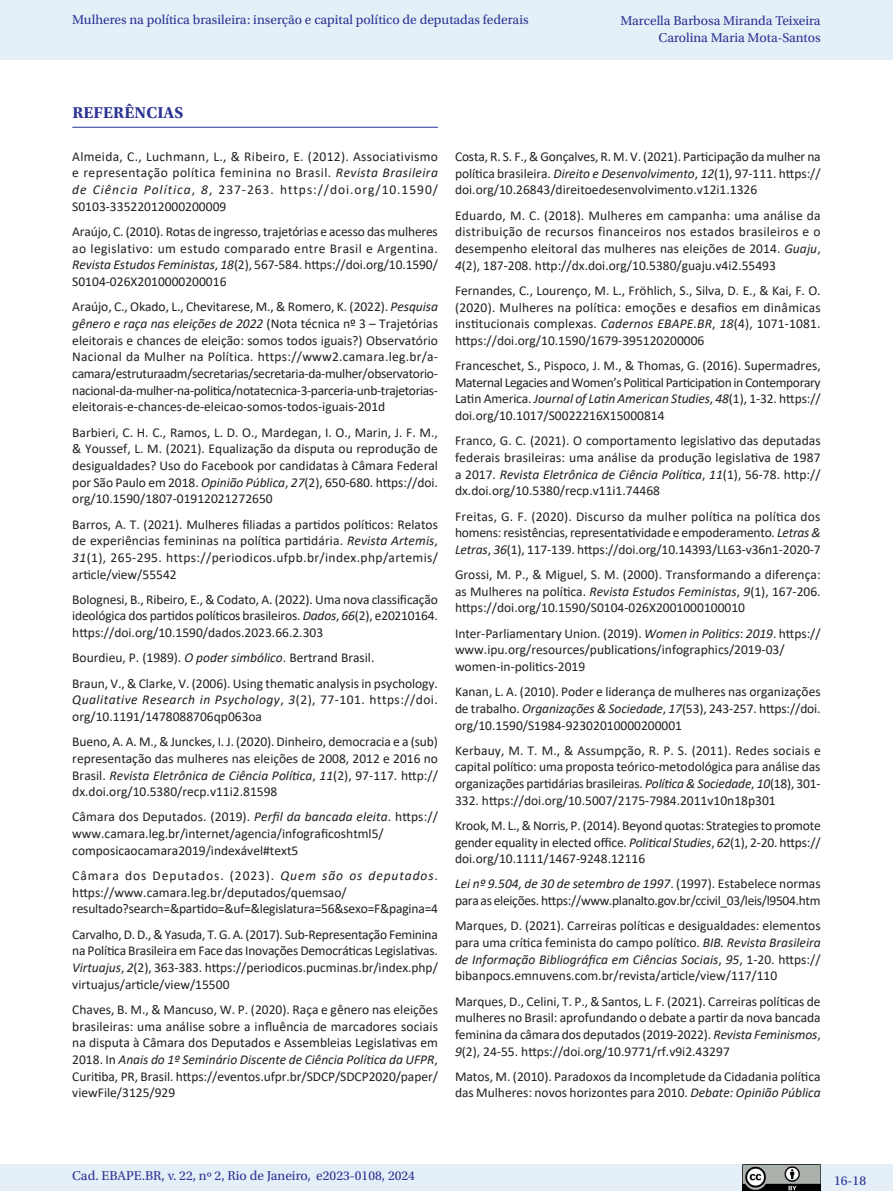
<style>
.page{position:relative;width:893px;height:1191px;background:#fff}
.page>*{position:absolute;margin:0;border:0;box-sizing:border-box;transform-origin:0 0}
._07_1_sub_1{font:700 16.5px "Utopia Std";letter-spacing:.01em;color:#2b3393}
.Referencias{font:13.5px/16.6px "Calibri";color:#231f20;text-align:justify}
.t1{font:13.5px/16.5px "Utopia Std";color:#2b3393;text-align:right}
.Referencias-2{font:13.5px/16.6px "Calibri";letter-spacing:-.025em;color:#231f20}
.s1{font-style:italic}
</style>
<div class="page">
<div style="left:0;top:0;width:893px;height:60px;background:#e4eff8"></div>
<div style="left:0;top:1164px;width:893px;height:27px;background:#e4eff8"></div>
<img style="left:743px;top:1164px;width:78px;height:27px">
<hr style="left:72px;top:127px;width:366px;height:1px;background:#2b3393">
<p class="t1" style="left:72px;top:11px;width:458px">Mulheres na política brasileira: inserção e capital político de deputadas federais</p>
<p class="t1" style="left:620px;top:13px;width:202px">Marcella Barbosa Miranda Teixeira<br>Carolina Maria Mota-Santos</p>
<p class="_07_1_sub_1" style="left:72px;top:103px;width:113px">REFERÊNCIAS</p>
<p class="Referencias" style="left:72px;top:147px;width:367px">Almeida, C., Luchmann, L., &amp; Ribeiro, E. (2012). Associativismo e representação política feminina no Brasil. <span class="s1">Revista Brasileira de Ciência Política</span>, <span class="s1">8</span>, 237-263. https://doi.org/10.1590/ S0103-33522012000200009</p>
<p class="Referencias" style="left:72px;top:223px;width:367px">Araújo, C. (2010). Rotas de ingresso, trajetórias e acesso das mulheres ao legislativo: um estudo comparado entre Brasil e Argentina.<br><span class="s1">Revista Estudos Feministas</span>, <span class="s1">18</span>(2), 567-584. https://doi.org/10.1590/ S0104-026X2010000200016</p>
<p class="Referencias" style="left:72px;top:298px;width:367px">Araújo, C., Okado, L., Chevitarese, M., &amp; Romero, K. (2022). <span class="s1">Pesquisa gênero e raça nas eleições de 2022</span> (Nota técnica nº 3 – Trajetórias eleitorais e chances de eleição: somos todos iguais?) Observatório Nacional da Mulher na Política. https://www2.camara.leg.br/a&shy;camara/estruturaadm/secretarias/secretaria-da-mulher/observatorio&shy;nacional-da-mulher-na-politica/notatecnica-3-parceria-unb-trajetorias&shy;eleitorais-e-chances-de-eleicao-somos-todos-iguais-201d</p>
<p class="Referencias" style="left:72px;top:423px;width:367px">Barbieri, C. H. C., Ramos, L. D. O., Mardegan, I. O., Marin, J. F. M., &amp; Youssef, L. M. (2021). Equalização da disputa ou reprodução de desigualdades? Uso do Facebook por candidatas à Câmara Federal por São Paulo em 2018. <span class="s1">Opinião Pública</span>, <span class="s1">27</span>(2), 650-680. https://doi. org/10.1590/1807-01912021272650</p>
<p class="Referencias" style="left:72px;top:515px;width:367px">Barros, A. T. (2021). Mulheres filiadas a partidos políticos: Relatos de experiências femininas na política partidária. <span class="s1">Revista Artemis</span>, <span class="s1">31</span>(1), 265-295. https://periodicos.ufpb.br/index.php/artemis/ article/view/55542</p>
<p class="Referencias" style="left:72px;top:590px;width:367px">Bolognesi, B., Ribeiro, E., &amp; Codato, A. (2022). Uma nova classificação ideológica dos partidos políticos brasileiros. <span class="s1">Dados</span>, <span class="s1">66</span>(2), e20210164. https://doi.org/10.1590/dados.2023.66.2.303</p>
<p class="Referencias" style="left:72px;top:649px;width:304px">Bourdieu, P. (1989). <span class="s1">O poder simbólico</span>. Bertrand Brasil.</p>
<p class="Referencias" style="left:72px;top:674px;width:367px">Braun, V., &amp; Clarke, V. (2006). Using thematic analysis in psychology.<br><span class="s1">Qualitative Research in Psychology</span>, <span class="s1">3</span>(2), 77-101. https://doi. org/10.1191/1478088706qp063oa</p>
<p class="Referencias" style="left:72px;top:733px;width:367px">Bueno, A. A. M., &amp; Junckes, I. J. (2020). Dinheiro, democracia e a (sub) representação das mulheres nas eleições de 2008, 2012 e 2016 no Brasil. <span class="s1">Revista Eletrônica de Ciência Política</span>, <span class="s1">11</span>(2), 97-117. http:// dx.doi.org/10.5380/recp.v11i2.81598</p>
<p class="Referencias" style="left:72px;top:808px;width:367px;text-align:left">Câmara dos Deputados. (2019). <span class="s1">Perfil da bancada eleita</span>. https:// www.camara.leg.br/internet/agencia/infograficoshtml5/ composicaocamara2019/indexável#text5</p>
<p class="Referencias" style="left:72px;top:867px;width:367px;text-align:left">Câmara dos Deputados. (2023). <span class="s1">Quem são os deputados</span>. https://www.camara.leg.br/deputados/quemsao/ resultado?search=&amp;partido=&amp;uf=&amp;legislatura=56&amp;sexo=F&amp;pagina=4</p>
<p class="Referencias" style="left:72px;top:925px;width:367px">Carvalho, D. D., &amp; Yasuda, T. G. A. (2017). Sub-Representação Feminina na Política Brasileira em Face das Inovações Democráticas Legislativas.<br><span class="s1">Virtuajus</span>, <span class="s1">2</span>(2), 363-383. https://periodicos.pucminas.br/index.php/ virtuajus/article/view/15500</p>
<p class="Referencias" style="left:72px;top:1000px;width:367px">Chaves, B. M., &amp; Mancuso, W. P. (2020). Raça e gênero nas eleições brasileiras: uma análise sobre a influência de marcadores sociais na disputa à Câmara dos Deputados e Assembleias Legislativas em 2018. In <span class="s1">Anais do 1º Seminário Discente de Ciência Política da UFPR</span>, Curitiba, PR, Brasil. https://eventos.ufpr.br/SDCP/SDCP2020/paper/ viewFile/3125/929</p>
<p class="Referencias" style="left:455px;top:148px;width:367px">Costa, R. S. F., &amp; Gonçalves, R. M. V. (2021). Participação da mulher na política brasileira. <span class="s1">Direito e Desenvolvimento</span>, <span class="s1">12</span>(1), 97-111. https:// doi.org/10.26843/direitoedesenvolvimento.v12i1.1326</p>
<p class="Referencias" style="left:455px;top:206px;width:367px">Eduardo, M. C. (2018). Mulheres em campanha: uma análise da distribuição de recursos financeiros nos estados brasileiros e o desempenho eleitoral das mulheres nas eleições de 2014. <span class="s1">Guaju</span>, <span class="s1">4</span>(2), 187-208. http://dx.doi.org/10.5380/guaju.v4i2.55493</p>
<p class="Referencias" style="left:455px;top:282px;width:367px">Fernandes, C., Lourenço, M. L., Fröhlich, S., Silva, D. E., &amp; Kai, F. O. (2020). Mulheres na política: emoções e desafios em dinâmicas institucionais complexas. <span class="s1">Cadernos EBAPE.BR</span>, <span class="s1">18</span>(4), 1071-1081. https://doi.org/10.1590/1679-395120200006</p>
<p class="Referencias" style="left:455px;top:357px;width:367px">Franceschet, S., Pispoco, J. M., &amp; Thomas, G. (2016). Supermadres, Maternal Legacies and Women’s Political Participation in Contemporary Latin America. <span class="s1">Journal of Latin American Studies</span>, <span class="s1">48</span>(1), 1-32. https:// doi.org/10.1017/S0022216X15000814</p>
<p class="Referencias" style="left:455px;top:432px;width:367px">Franco, G. C. (2021). O comportamento legislativo das deputadas federais brasileiras: uma análise da produção legislativa de 1987 a 2017. <span class="s1">Revista Eletrônica de Ciência Política</span>, <span class="s1">11</span>(1), 56-78. http:// dx.doi.org/10.5380/recp.v11i1.74468</p>
<p class="Referencias" style="left:455px;top:507px;width:367px">Freitas, G. F. (2020). Discurso da mulher política na política dos homens: resistências, representatividade e empoderamento. <span class="s1">Letras &amp; Letras</span>, <span class="s1">36</span>(1), 117-139. https://doi.org/10.14393/LL63-v36n1-2020-7</p>
<p class="Referencias" style="left:455px;top:566px;width:367px">Grossi, M. P., &amp; Miguel, S. M. (2000). Transformando a diferença: as Mulheres na política. <span class="s1">Revista Estudos Feministas</span>, <span class="s1">9</span>(1), 167-206. https://doi.org/10.1590/S0104-026X2001000100010</p>
<p class="Referencias" style="left:455px;top:624px;width:367px;text-align:left">Inter-Parliamentary Union. (2019). <span class="s1">Women in Politics</span>: <span class="s1">2019</span>. https:// www.ipu.org/resources/publications/infographics/2019-03/ women-in-politics-2019</p>
<p class="Referencias" style="left:455px;top:683px;width:367px">Kanan, L. A. (2010). Poder e liderança de mulheres nas organizações de trabalho. <span class="s1">Organizações &amp; Sociedade</span>, <span class="s1">17</span>(53), 243-257. https://doi. org/10.1590/S1984-92302010000200001</p>
<p class="Referencias" style="left:455px;top:741px;width:367px">Kerbauy, M. T. M., &amp; Assumpção, R. P. S. (2011). Redes sociais e capital político: uma proposta teórico-metodológica para análise das organizações partidárias brasileiras. <span class="s1">Política &amp; Sociedade</span>, <span class="s1">10</span>(18), 301- 332. https://doi.org/10.5007/2175-7984.2011v10n18p301</p>
<p class="Referencias" style="left:455px;top:816px;width:367px">Krook, M. L., &amp; Norris, P. (2014). Beyond quotas: Strategies to promote gender equality in elected office. <span class="s1">Political Studies</span>, <span class="s1">62</span>(1), 2-20. https:// doi.org/10.1111/1467-9248.12116</p>
<p class="Referencias-2" style="left:455px;top:875px;width:367px"><span class="s1">Lei nº 9.504, de 30 de setembro de 1997</span>. (1997). Estabelece normas para as eleições. https://www.planalto.gov.br/ccivil_03/leis/l9504.htm</p>
<p class="Referencias" style="left:455px;top:917px;width:367px">Marques, D. (2021). Carreiras políticas e desigualdades: elementos para uma crítica feminista do campo político. <span class="s1">BIB. Revista Brasileira de Informação Bibliográfica em Ciências Sociais</span>, <span class="s1">95</span>, 1-20. https:// bibanpocs.emnuvens.com.br/revista/article/view/117/110</p>
<p class="Referencias" style="left:455px;top:992px;width:367px">Marques, D., Celini, T. P., &amp; Santos, L. F. (2021). Carreiras políticas de mulheres no Brasil: aprofundando o debate a partir da nova bancada feminina da câmara dos deputados (2019-2022). <span class="s1">Revista Feminismos</span>, <span class="s1">9</span>(2), 24-55. https://doi.org/10.9771/rf.v9i2.43297</p>
<p class="Referencias" style="left:455px;top:1067px;width:367px">Matos, M. (2010). Paradoxos da Incompletude da Cidadania política das Mulheres: novos horizontes para 2010. <span class="s1">Debate: Opinião Pública</span></p>
<p class="t1" style="left:72px;top:1167px;width:344px">Cad. EBAPE.BR, v. 22, nº 2, Rio de Janeiro, e2023-0108, 2024</p>
<p class="t1" style="left:834px;top:1172px;width:33px">16-18</p>
</div>
